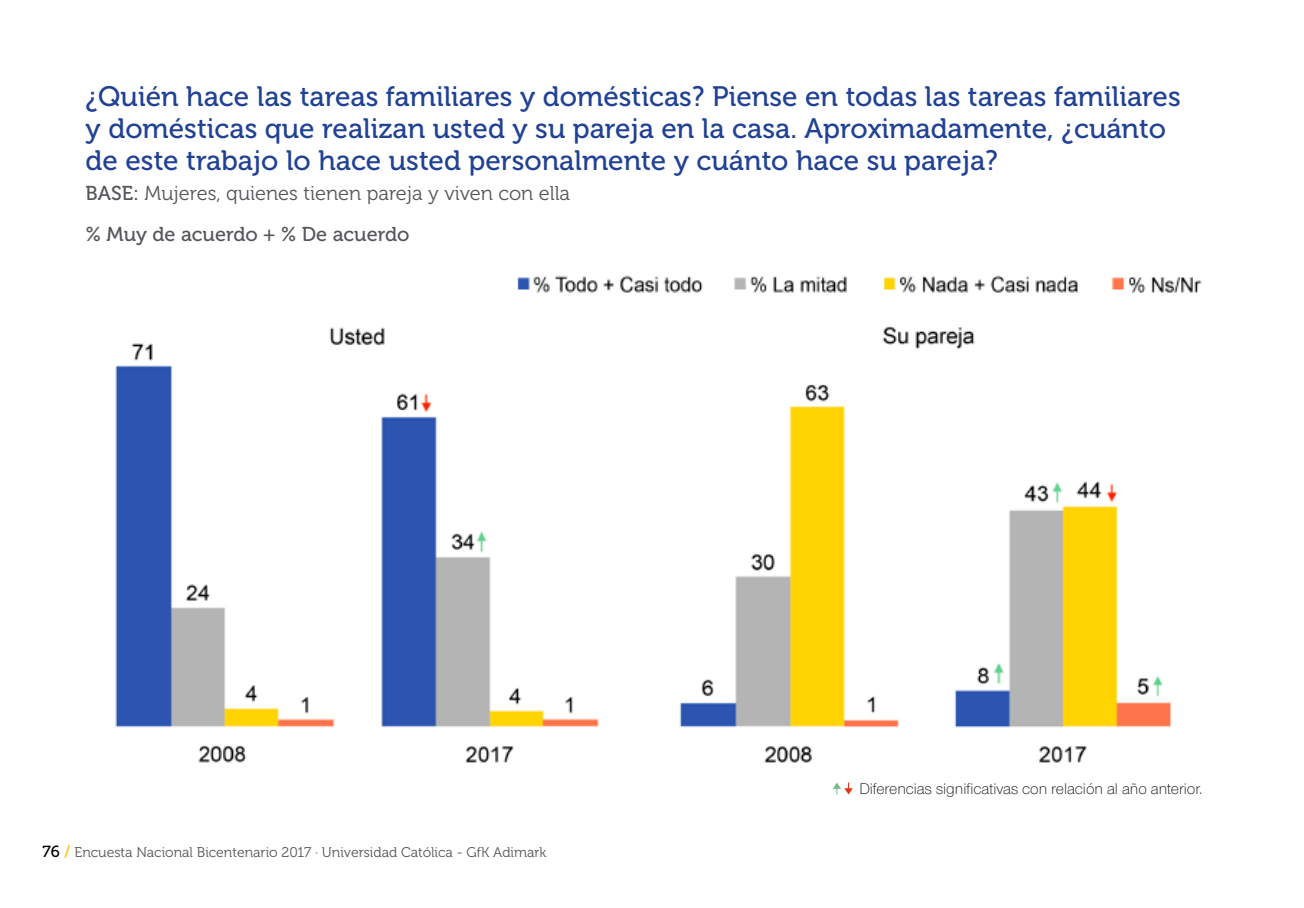
<style>
.page{position:relative;width:1304px;height:908px;background:#fff}
.page>*{position:absolute;margin:0;border:0;box-sizing:border-box;transform-origin:0 0}
.t1{font:28px/32px "Museo 500";color:#204194}
.t2{font:20px "Museo 300";color:#55565a}
.t3{font:20px "Museo 500";color:#55565a}
.t4{font:300 16px "Nimbus Sans Novus T";color:#000}
.t5{font:14px "Museo 300";color:#55565a}
.s1{font-family:"Museo 500"}
.s2{font-family:"Museo 500";font-size:16px;color:#000}
.s3{font-family:"Museo 700";font-size:16px;color:#ffc627}
</style>
<div class="page">
<svg style="left:833px;top:782px;width:20px;height:12px"></svg>
<img style="left:115px;top:326px;width:1057px;height:437px">
<img style="left:517px;top:275px;width:685px;height:18px">
<p class="t1" style="left:86px;top:81px;width:1097px">¿Quién hace las tareas familiares y domésticas? Piense en todas las tareas familiares y domésticas que realizan usted y su pareja en la casa. Aproximadamente, ¿cuánto de este trabajo lo hace usted personalmente y cuánto hace su pareja?</p>
<p class="t2" style="left:86px;top:182px;width:486px"><span class="s1">BASE:</span> Mujeres, quienes tienen pareja y viven con ella</p>
<p class="t3" style="left:86px;top:223px;width:325px">% Muy de acuerdo + % De acuerdo</p>
<p class="t5" style="left:43px;top:844px;width:505px"><span class="s2">76</span> <span class="s3">/</span> Encuesta Nacional Bicentenario 2017 · Universidad Católica - GfK Adimark</p>
<p class="t4" style="left:859px;top:779px;width:345px">Diferencias significativas con relación al año anterior.</p>
</div>
